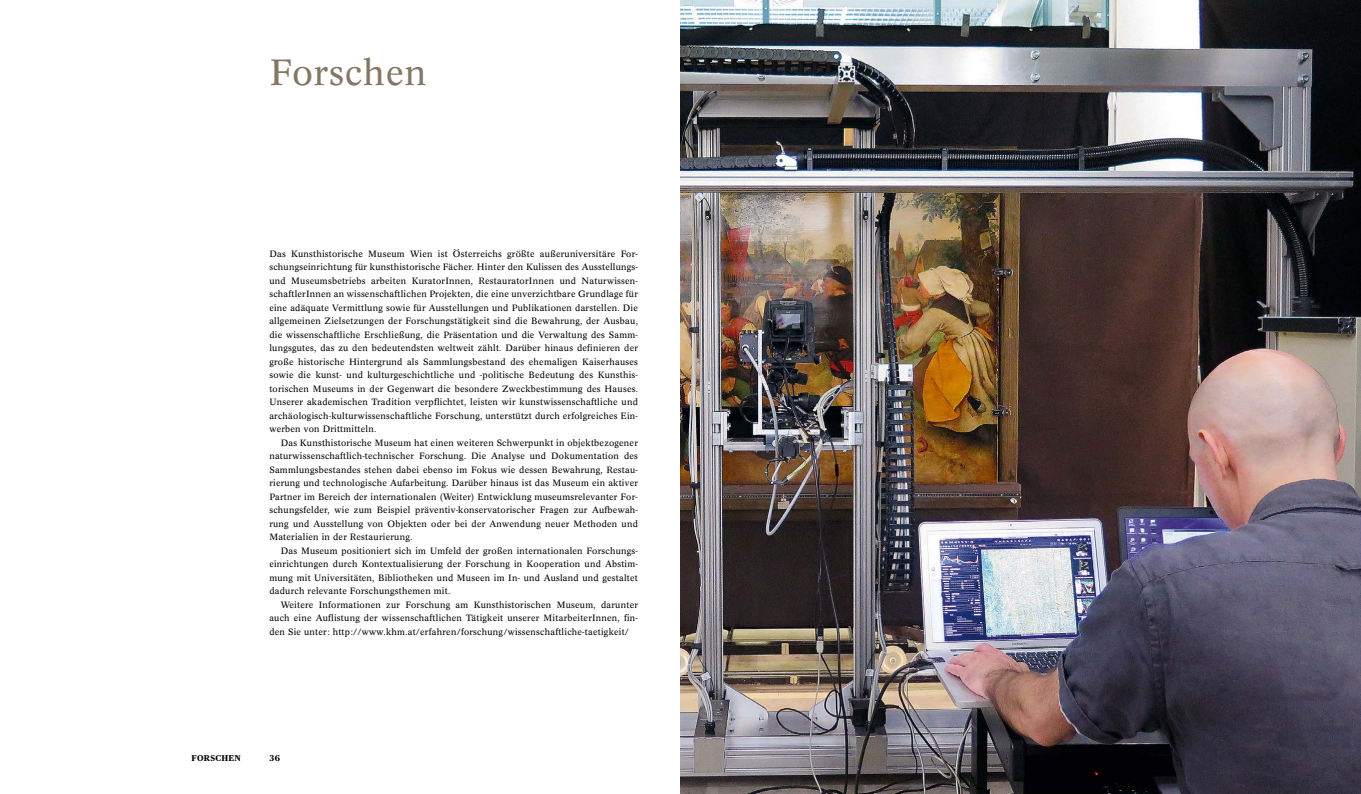
<style>
.page{position:relative;width:1361px;height:794px;background:#fff}
.page>*{position:absolute;margin:0;border:0;box-sizing:border-box;transform-origin:0 0}
.t1{font:36px "Concorde BQ";letter-spacing:.025em;color:#857765}
.t2{font:9px/13.5px "Concorde BQ";letter-spacing:.025em;color:#000;text-align:justify}
.t3{font:700 8.5px "Publico Text";letter-spacing:.04em;color:#000}
</style>
<div class="page">
<img style="left:680px;top:0;width:681px;height:794px">
<h1 class="t1" style="left:269px;top:52px;width:159px">Forschen</h1>
<p class="t2" style="left:269px;top:247px;width:370px">Das Kunsthistorische Museum Wien ist Österreichs größte außeruniversitäre For&shy;schungseinrichtung für kunsthistorische Fächer. Hinter den Kulissen des Ausstellungs&shy;und Museumsbetriebs arbeiten KuratorInnen, RestauratorInnen und Naturwissen&shy;schaftlerInnen an wissenschaftlichen Projekten, die eine unverzichtbare Grundlage für eine adäquate Vermittlung sowie für Ausstellungen und Publikationen darstellen. Die allgemeinen Zielsetzungen der Forschungstätigkeit sind die Bewahrung, der Ausbau, die wissenschaftliche Erschließung, die Präsentation und die Verwaltung des Samm&shy;lungsgutes, das zu den bedeutendsten weltweit zählt. Darüber hinaus definieren der große historische Hintergrund als Sammlungsbestand des ehemaligen Kaiserhauses sowie die kunst- und kulturgeschichtliche und -politische Bedeutung des Kunsthis&shy;torischen Museums in der Gegenwart die besondere Zweckbestimmung des Hauses.<br>Unserer akademischen Tradition verpflichtet, leisten wir kunstwissenschaftliche und archäologisch-kulturwissenschaftliche Forschung, unterstützt durch erfolgreiches Ein&shy;werben von Drittmitteln.</p>
<p class="t2" style="left:269px;top:436px;width:370px;text-indent:11px">Das Kunsthistorische Museum hat einen weiteren Schwerpunkt in objektbezogener naturwissenschaftlich-technischer Forschung. Die Analyse und Dokumentation des Sammlungsbestandes stehen dabei ebenso im Fokus wie dessen Bewahrung, Restau&shy;rierung und technologische Aufarbeitung. Darüber hinaus ist das Museum ein aktiver Partner im Bereich der internationalen (Weiter) Entwicklung museumsrelevanter For&shy;schungsfelder, wie zum Beispiel präventiv-konservatorischer Fragen zur Aufbewah&shy;rung und Ausstellung von Objekten oder bei der Anwendung neuer Methoden und Materialien in der Restaurierung.</p>
<p class="t2" style="left:269px;top:544px;width:370px;text-indent:11px">Das Museum positioniert sich im Umfeld der großen internationalen Forschungs&shy;einrichtungen durch Kontextualisierung der Forschung in Kooperation und Abstim&shy;mung mit Universitäten, Bibliotheken und Museen im In- und Ausland und gestaltet dadurch relevante Forschungsthemen mit.</p>
<p class="t2" style="left:269px;top:598px;width:370px;text-indent:11px">Weitere Informationen zur Forschung am Kunsthistorischen Museum, darunter auch eine Auflistung der wissenschaftlichen Tätigkeit unserer MitarbeiterInnen, fin&shy;den Sie unter: http://www.khm.at/erfahren/forschung/wissenschaftliche-taetigkeit/</p>
<p class="t3" style="left:191px;top:751px;width:51px">FORSCHEN</p>
<p class="t3" style="left:269px;top:751px;width:12px">36</p>
</div>
